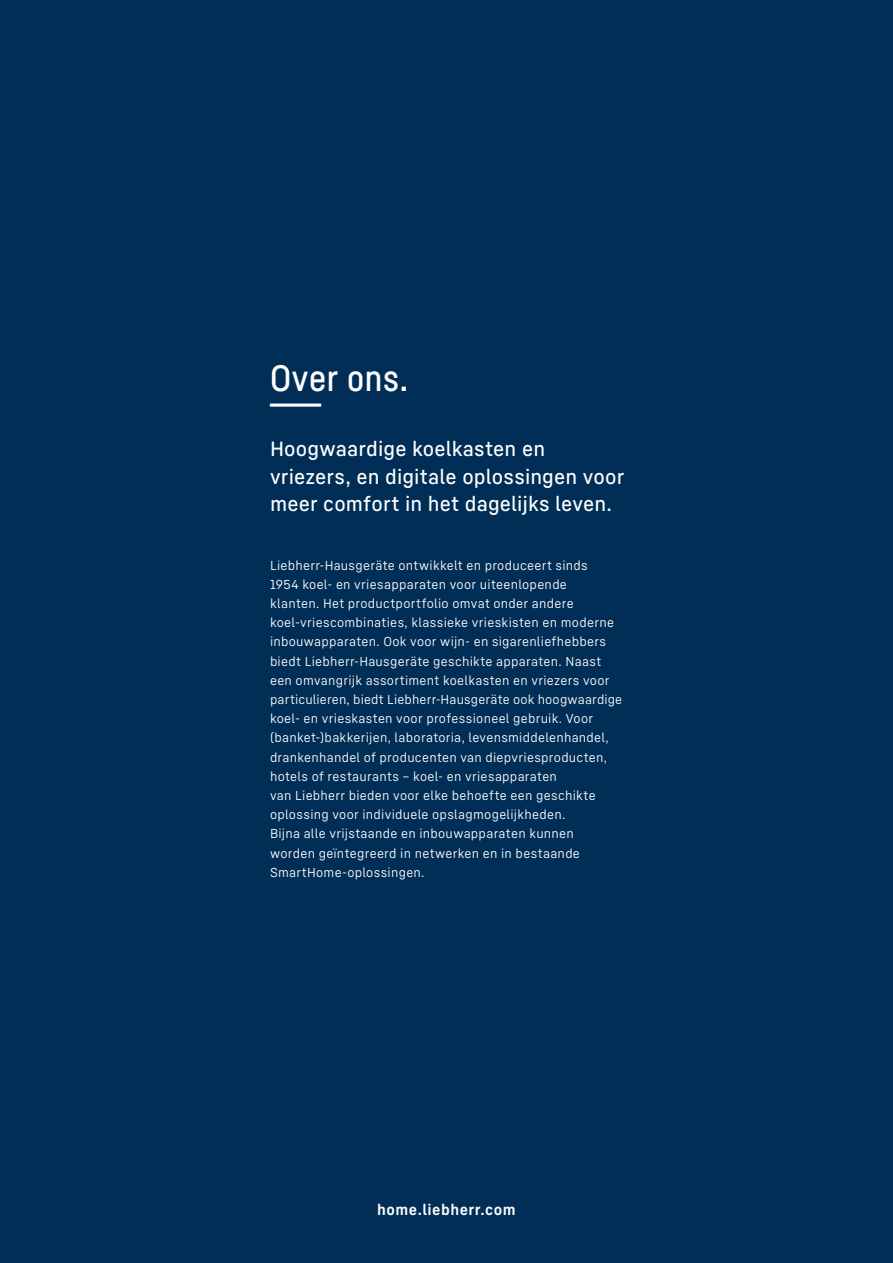
<style>
.page{position:relative;width:893px;height:1263px;background:#002e57}
.page>*{position:absolute;margin:0;border:0;box-sizing:border-box;transform-origin:0 0}
.t1{font:36px/36px "Liebherr Head";letter-spacing:.02em;color:#fff}
.t2{font:500 20.25px/27.8px "Liebherr Text";letter-spacing:.005em;color:#fff}
.t3{font:700 15px "Liebherr Text";letter-spacing:.03em;color:#fff}
.t4{font:12.75px/19.2px "Liebherr Text";letter-spacing:.02em;color:#fff}
</style>
<div class="page">
<h1 class="t1" style="left:270px;top:359px;width:140px">Over ons. ---</h1>
<h2 class="t2" style="left:270px;top:434px;width:356px">Hoogwaardige koelkasten en vriezers, en digitale oplossingen voor meer comfort in het dagelijks leven.</h2>
<p class="t4" style="left:270px;top:555px;width:354px">Liebherr-Hausgeräte ontwikkelt en produceert sinds<br>1954 koel- en vriesapparaten voor uiteenlopende<br>klanten. Het productportfolio omvat onder andere koel-vriescombinaties, klassieke vrieskisten en moderne inbouwapparaten. Ook voor wijn- en sigarenliefhebbers biedt Liebherr-Hausgeräte geschikte apparaten. Naast een omvangrijk assortiment koelkasten en vriezers voor particulieren, biedt Liebherr-Hausgeräte ook hoogwaardige koel- en vrieskasten voor professioneel gebruik. Voor (banket-)bakkerijen, laboratoria, levensmiddelenhandel, drankenhandel of producenten van diepvriesproducten, hotels of restaurants – koel- en vriesapparaten<br>van Liebherr bieden voor elke behoefte een geschikte oplossing voor individuele opslagmogelijkheden.<br>Bijna alle vrijstaande en inbouwapparaten kunnen<br>worden geïntegreerd in netwerken en in bestaande SmartHome-oplossingen.</p>
<p class="t3" style="left:377px;top:1200px;width:140px">home.liebherr.com</p>
</div>
